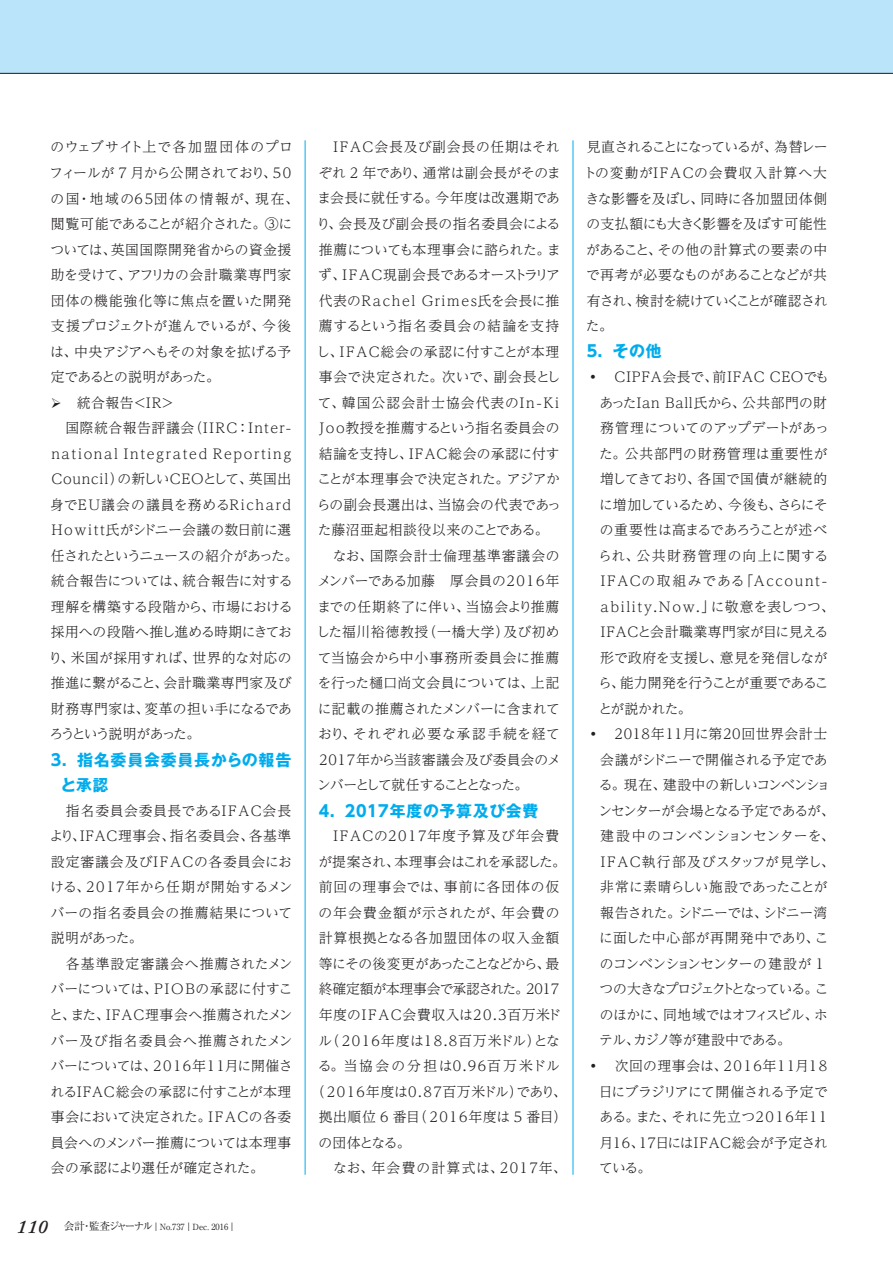
<style>
.page{position:relative;width:893px;height:1263px;background:#fff}
.page>*{position:absolute;margin:0;border:0;box-sizing:border-box;transform-origin:0 0}
.t1{font:700 15.9px/25.5px "Gothic MB101 Pro";letter-spacing:.04em;color:#00aced}
.t2{font:300 13.8px/25.5px "UD Reimin Pr 6 N";letter-spacing:.02em;color:#231f20}
.t3{font:300 13.8px "UD Reimin Pr 6 N";letter-spacing:.045em;color:#231f20}
.t4{font:300 13.8px "UD Reimin Pr 6 N";letter-spacing:.04em;color:#231f20}
.t5{font:300 13.8px "UD Reimin Pr 6 N";letter-spacing:-.03em;color:#231f20}
.t6{font:300 13.8px "UD Reimin Pr 6 N";letter-spacing:.05em;color:#231f20}
.t7{font:300 13.8px "UD Reimin Pr 6 N";letter-spacing:.115em;color:#231f20}
.t8{font:300 13.8px "UD Reimin Pr 6 N";letter-spacing:-.065em;color:#231f20}
.t9{font:300 13.8px "UD Reimin Pr 6 N";letter-spacing:.06em;color:#231f20}
.t10{font:300 13.8px "UD Reimin Pr 6 N";letter-spacing:.065em;color:#231f20}
.t11{font:300 13.8px "UD Reimin Pr 6 N";letter-spacing:-.035em;color:#231f20}
.t12{font:300 13.8px "UD Reimin Pr 6 N";letter-spacing:-.06em;color:#231f20}
.t13{font:300 13.8px "UD Reimin Pr 6 N";letter-spacing:.07em;color:#231f20}
.t14{font:300 13.8px "UD Reimin Pr 6 N";letter-spacing:-.015em;color:#231f20}
.t15{font:300 13.8px "UD Reimin Pr 6 N";letter-spacing:.075em;color:#231f20}
.t16{font:300 13.8px "UD Reimin Pr 6 N";letter-spacing:-.04em;color:#231f20}
.t17{font:300 13.8px "UD Reimin Pr 6 N";letter-spacing:.1em;color:#231f20}
.t18{font:300 13.8px "UD Reimin Pr 6 N";letter-spacing:-.135em;color:#231f20}
.t19{font:300 13.8px "UD Reimin Pr 6 N";letter-spacing:.125em;color:#231f20}
.t20{font:300 13.8px "UD Reimin Pr 6 N";letter-spacing:-.08em;color:#231f20}
.t21{font:300 13.8px "UD Reimin Pr 6 N";letter-spacing:-.075em;color:#231f20}
.t22{font:300 13.8px "UD Reimin Pr 6 N";letter-spacing:-.045em;color:#231f20}
.t23{font:300 13.8px "UD Reimin Pr 6 N";letter-spacing:-.055em;color:#231f20}
.t24{font:300 13.8px "UD Reimin Pr 6 N";letter-spacing:.055em;color:#231f20}
.t25{font:300 13.8px "UD Reimin Pr 6 N";letter-spacing:-.02em;color:#231f20}
.t26{font:300 13.8px "UD Reimin Pr 6 N";letter-spacing:.08em;color:#231f20}
.t27{font:8.55px "Ryumin Pr 6 N";color:#231f20}
.s1{font-family:"UD Shin Go Pr 6 N"}
.s2{font-family:"Adobe Caslon Pro";font-weight:600;font-style:italic;font-size:19.2px}
.s3{font-size:10.65px}
</style>
<div class="page">
<div style="left:0;top:0;width:893px;height:73px;background:#b9e4f9"></div>
<hr style="left:0;top:73px;width:893px;height:1px;background:#231f20">
<hr style="left:305px;top:140px;width:1px;height:1035px;background:#00aced">
<hr style="left:573px;top:140px;width:1px;height:1035px;background:#00aced">
<p class="t2" style="left:49px;top:134px;width:252px">のウェブサイト上で各加盟団体のプロフィールが 7 月から公開されており、50の国・地域の65団体の情報が、現在、閲覧可能であることが紹介された。③については、英国国際開発省からの資金援助を受けて、アフリカの会計職業専門家団体の機能強化等に焦点を置いた開発支援プロジェクトが進んでいるが、今後は、中央アジアへもその対象を拡げる予定であるとの説明があった。<br>➢　統合報告＜IR＞<br>　国際統合報告評議会（IIRC：Inter&shy;national Integrated Reporting<br>Council）の新しいCEOとして、英国出身でEU議会の議員を務めるRichard<br>Howitt氏がシドニー会議の数日前に選任されたというニュースの紹介があった。統合報告については、統合報告に対する理解を構築する段階から、市場における採用への段階へ推し進める時期にきており、米国が採用すれば、世界的な対応の推進に繋がること、会計職業専門家及び財務専門家は、変革の担い手になるであろうという説明があった。</p>
<p class="t1" style="left:61px;top:745px;width:232px;text-indent:-10px"><span class="s1">3</span> ．指名委員会委員長からの報告と承認</p>
<p class="t2" style="left:49px;top:797px;width:245px">　指名委員会委員長であるIFAC会長より、IFAC理事会、指名委員会、各基準設定審議会及びIFACの各委員会における、2017年から任期が開始するメンバーの指名委員会の推薦結果について説明があった。<br>　各基準設定審議会へ推薦されたメンバーについては、PIOBの承認に付すこと、また、IFAC理事会へ推薦されたメンバー及び指名委員会へ推薦されたメンバーについては、2016年11月に開催されるIFAC総会の承認に付すことが本理事会において決定された。IFACの各委員会へのメンバー推薦については本理事会の承認により選任が確定された。</p>
<p class="t27" style="left:17px;top:1220px;width:221px"><span class="s2">110</span> <span class="s3">会計・監査ジャーナル</span>｜No.737｜Dec. 2016｜</p>
<p class="t2" style="left:316px;top:134px;width:246px">　IFAC会長及び副会長の任期はそれぞれ 2 年であり、通常は副会長がそのまま会長に就任する。今年度は改選期であり、会長及び副会長の指名委員会による推薦についても本理事会に諮られた。まず、I F A C現副会長であるオーストラリア代表のRachel Grimes氏を会長に推薦するという指名委員会の結論を支持し、IFAC総会の承認に付すことが本理事会で決定された。次いで、副会長として、韓国公認会計士協会代表のIn-Ki<br>Joo教授を推薦するという指名委員会の結論を支持し、IFAC総会の承認に付すことが本理事会で決定された。アジアからの副会長選出は、当協会の代表であった藤沼亜起相談役以来のことである。　なお、国際会計士倫理基準審議会のメンバーである加藤　厚会員の2016年までの任期終了に伴い、当協会より推薦した福川裕徳教授（一橋大学）及び初めて当協会から中小事務所委員会に推薦を行った樋口尚文会員については、上記に記載の推薦されたメンバーに含まれており、それぞれ必要な承認手続を経て<br>2017年から当該審議会及び委員会のメンバーとして就任することとなった。</p>
<p class="t1" style="left:319px;top:796px;width:221px"><span class="s1">4</span> ．<span class="s1">2017</span>年度の予算及び会費</p>
<p class="t15" style="left:319px;top:825px;width:242px">　IFACの2017年度予算及び年会費</p>
<p class="t16" style="left:318px;top:850px;width:249px">が提案され、本理事会はこれを承認した。</p>
<p class="t24" style="left:319px;top:876px;width:242px">前回の理事会では、事前に各団体の仮</p>
<p class="t9" style="left:319px;top:901px;width:242px">の年会費金額が示されたが、年会費の</p>
<p class="t9" style="left:319px;top:927px;width:242px">計算根拠となる各加盟団体の収入金額</p>
<p class="t8" style="left:319px;top:952px;width:242px">等にその後変更があったことなどから、最</p>
<p class="t14" style="left:319px;top:978px;width:242px">終確定額が本理事会で承認された。2017</p>
<p class="t4" style="left:319px;top:1003px;width:244px">年度のIFAC会費収入は20.3百万米ド</p>
<p class="t13" style="left:318px;top:1029px;width:243px">ル（2016年度は18.8百万米ドル）とな</p>
<p class="t19" style="left:318px;top:1054px;width:243px">る。当協会の分担は0.96百万米ドル</p>
<p class="t6" style="left:311px;top:1080px;width:257px">（2016年度は0.87百万米ドル）であり、</p>
<p class="t3" style="left:319px;top:1105px;width:250px">拠出順位 6 番目（2016年度は 5 番目）</p>
<p class="t2" style="left:318px;top:1129px;width:93px">の団体となる。</p>
<p class="t17" style="left:319px;top:1156px;width:249px">　なお、年会費の計算式は、2017年、</p>
<p class="t2" style="left:583px;top:134px;width:246px;text-align:justify">見直されることになっているが、為替レートの変動がIFACの会費収入計算へ大きな影響を及ぼし、同時に各加盟団体側の支払額にも大きく影響を及ぼす可能性があること、その他の計算式の要素の中で再考が必要なものがあることなどが共有され、検討を続けていくことが確認された。</p>
<p class="t1" style="left:587px;top:337px;width:77px"><span class="s1">5</span>．その他</p>
<p class="t3" style="left:586px;top:366px;width:244px">・　CIPFA会長で、前IFAC CEOでも</p>
<p class="t4" style="left:599px;top:391px;width:229px">あったIan Ball氏から、公共部門の財</p>
<p class="t2" style="left:600px;top:415px;width:230px">務管理についてのアップデートがあっ</p>
<p class="t10" style="left:599px;top:442px;width:230px">た。公共部門の財務管理は重要性が</p>
<p class="t2" style="left:600px;top:466px;width:229px">増してきており、各国で国債が継続的</p>
<p class="t8" style="left:599px;top:493px;width:230px">に増加しているため、今後も、さらにそ</p>
<p class="t5" style="left:600px;top:519px;width:229px">の重要性は高まるであろうことが述べ</p>
<p class="t26" style="left:598px;top:544px;width:232px">られ、公共財務管理の向上に関する</p>
<p class="t7" style="left:600px;top:570px;width:228px">IFACの取組みである「Account-</p>
<p class="t7" style="left:600px;top:595px;width:236px">ability.Now.」に敬意を表しつつ、</p>
<p class="t2" style="left:600px;top:619px;width:229px">IFACと会計職業専門家が目に見える</p>
<p class="t25" style="left:600px;top:646px;width:229px">形で政府を支援し、意見を発信しなが</p>
<p class="t12" style="left:598px;top:672px;width:232px">ら、能力開発を行うことが重要であるこ</p>
<p class="t2" style="left:598px;top:695px;width:95px">とが説かれた。</p>
<p class="t3" style="left:586px;top:723px;width:242px">・　2018年11月に第20回世界会計士</p>
<p class="t11" style="left:600px;top:748px;width:229px">会議がシドニーで開催される予定であ</p>
<p class="t20" style="left:599px;top:774px;width:233px">る。現在、建設中の新しいコンベンショ</p>
<p class="t21" style="left:599px;top:799px;width:238px">ンセンターが会場となる予定であるが、</p>
<p class="t2" style="left:600px;top:823px;width:236px">建設中のコンベンションセンターを、</p>
<p class="t10" style="left:600px;top:850px;width:236px">IFAC執行部及びスタッフが見学し、</p>
<p class="t5" style="left:600px;top:876px;width:229px">非常に素晴らしい施設であったことが</p>
<p class="t22" style="left:600px;top:901px;width:229px">報告された。シドニーでは、シドニー湾</p>
<p class="t2" style="left:599px;top:925px;width:231px">に面した中心部が再開発中であり、こ</p>
<p class="t11" style="left:600px;top:952px;width:226px">のコンベンションセンターの建設が 1</p>
<p class="t18" style="left:600px;top:978px;width:230px">つの大きなプロジェクトとなっている。こ</p>
<p class="t23" style="left:600px;top:1003px;width:230px">のほかに、同地域ではオフィスビル、ホ</p>
<p class="t12" style="left:599px;top:1029px;width:193px">テル、カジノ等が建設中である。</p>
<p class="t6" style="left:586px;top:1054px;width:242px">・　次回の理事会は、2016年11月18</p>
<p class="t5" style="left:599px;top:1080px;width:231px">日にブラジリアにて開催される予定で</p>
<p class="t4" style="left:599px;top:1105px;width:229px">ある。また、それに先立つ2016年11</p>
<p class="t2" style="left:599px;top:1129px;width:230px">月16、17日にはIFAC総会が予定され</p>
<p class="t2" style="left:599px;top:1154px;width:54px">ている。</p>
</div>
